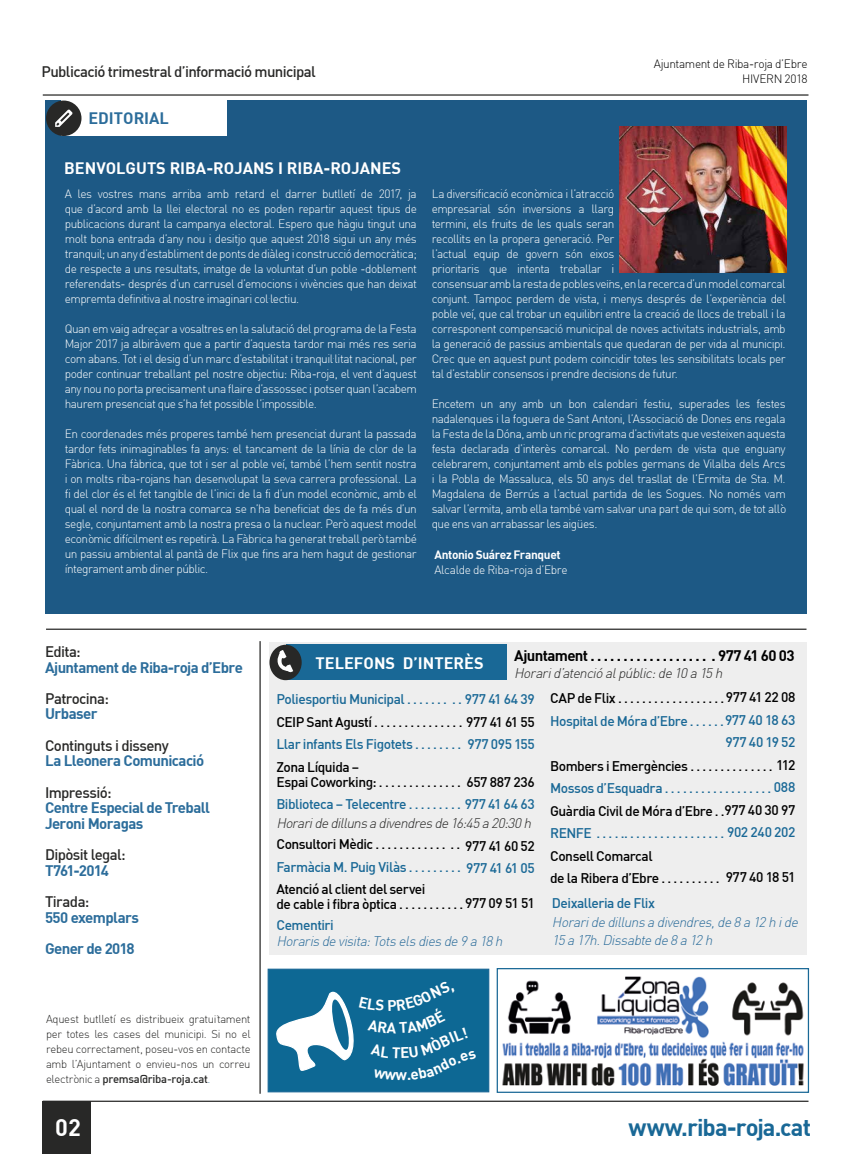
<style>
.page{position:relative;width:851px;height:1170px;background:#fff}
.page>*{position:absolute;margin:0;border:0;box-sizing:border-box;transform-origin:0 0}
.t1{font:700 23.75px "DIN";letter-spacing:-.04em;color:#196896}
.t2{font:700 23.62px "DIN";color:#fff}
.t3{font:700 16.25px "DIN";color:#fff}
.t4{font:700 16.25px "DIN";color:#2c6d9b}
.t5{font:700 15px/15.6px "DIN";letter-spacing:-.04em;color:#2c6d9b}
.t6{font:500 15px "DIN";letter-spacing:-.04em;color:#282827}
.t7{font:700 15px "DIN";letter-spacing:-.04em;color:#000}
.t8{font:700 15px "DIN";letter-spacing:-.07em;color:#2c6d9b}
.t9{font:500 13.75px/15px "DIN";letter-spacing:-.035em;color:#000}
.t10{font:500 13.75px "DIN";letter-spacing:-.035em;color:#196896}
.t11{font:italic 300 13.75px/17.5px "DIN";color:#2c6d9b}
.t12{font:italic 300 13.75px "DIN";color:#282827}
.t13{font:300 11.88px/15px "DIN";letter-spacing:-.04em;color:#fff;text-align:justify}
.t14{font:300 11.88px/15px "DIN";letter-spacing:-.03em;color:#000;text-align:right}
.t15{font:700 11.88px "DIN";letter-spacing:-.03em;color:#fff}
.t16{font:300 11.25px/15px "DIN";letter-spacing:-.03em;color:#282827;text-align:justify}
.s1{font-weight:500}
.s2{color:#2c6d9b}
</style>
<div class="page">
<hr style="left:43px;top:94px;width:765px;height:2px;background:#282827">
<div style="left:42px;top:1100px;width:49px;height:53px;background:#282827"></div>
<hr style="left:43px;top:1100px;width:765px;height:1px;background:#282827">
<div style="left:46px;top:100px;width:760px;height:513px;background:#1d5985"></div>
<div style="left:269px;top:642px;width:537px;height:312px;background:#ededed"></div>
<div style="left:61px;top:100px;width:166px;height:36px;background:#fff"></div>
<div style="left:286px;top:644px;width:221px;height:36px;background:#196896"></div>
<div style="left:46px;top:100px;width:35px;height:36px;background:#282827;border-radius:50%"></div>
<div style="left:269px;top:644px;width:32px;height:36px;background:#282827;border-radius:50%"></div>
<svg style="left:55px;top:110px;width:17px;height:17px"></svg>
<hr style="left:46px;top:628px;width:760px;height:1px;background:#282827">
<svg style="left:277px;top:650px;width:16px;height:23px"></svg>
<hr style="left:259px;top:641px;width:2px;height:452px;background:#282827">
<div style="left:267px;top:968px;width:222px;height:124px;background:#0d6894;border:1px solid #196896"></div>
<img style="left:619px;top:126px;width:167px;height:146px">
<img style="left:499px;top:969px;width:307px;height:117px">
<div style="left:496px;top:967px;width:312px;height:125px;border:1px solid #196896"></div>
<svg style="left:276px;top:991px;width:78px;height:80px"></svg>
<p class="t6" style="left:41px;top:62px;width:276px">Publicació trimestral d’informació municipal</p>
<h3 class="t4" style="left:88px;top:107px;width:82px">EDITORIAL</h3>
<h3 class="t3" style="left:64px;top:158px;width:338px">BENVOLGUTS RIBA-ROJANS I RIBA-ROJANES</h3>
<p class="t13" style="left:65px;top:186px;width:353px">A les vostres mans arriba amb retard el darrer butlletí de 2017, ja que d’acord amb la llei electoral no es poden repartir aquest tipus de publicacions durant la campanya electoral. Espero que hàgiu tingut una molt bona entrada d’any nou i desitjo que aquest 2018 sigui un any més tranquil; un any d’establiment de ponts de diàleg i construcció democràtica; de respecte a uns resultats, imatge de la voluntat d’un poble -doblement referendats- després d’un carrusel d’emocions i vivències que han deixat empremta definitiva al nostre imaginari col<sup>.</sup>lectiu.</p>
<p class="t13" style="left:65px;top:321px;width:353px">Quan em vaig adreçar a vosaltres en la salutació del programa de la Festa Major 2017 ja albiràvem que a partir d’aquesta tardor mai més res seria com abans. Tot i el desig d’un marc d’estabilitat i tranquil<sup>.</sup>litat nacional, per poder continuar treballant pel nostre objectiu: Riba-roja, el vent d’aquest any nou no porta precisament una flaire d’assossec i potser quan l’acabem haurem presenciat que s’ha fet possible l’impossible.</p>
<p class="t13" style="left:65px;top:426px;width:353px">En coordenades més properes també hem presenciat durant la passada tardor fets inimaginables fa anys: el tancament de la línia de clor de la Fàbrica. Una fàbrica, que tot i ser al poble veí, també l’hem sentit nostra i on molts riba-rojans han desenvolupat la seva carrera professional. La fi del clor és el fet tangible de l’inici de la fi d’un model econòmic, amb el qual el nord de la nostra comarca se n’ha beneficiat des de fa més d’un segle, conjuntament amb la nostra presa o la nuclear. Però aquest model econòmic difícilment es repetirà. La Fàbrica ha generat treball però també un passiu ambiental al pantà de Flix que fins ara hem hagut de gestionar íntegrament amb diner públic.</p>
<p class="t14" style="left:653px;top:56px;width:155px">Ajuntament de Riba-roja d’Ebre<br>HIVERN 2018</p>
<p class="t13" style="left:431px;top:186px;width:355px;text-align:left">La diversificació econòmica i l’atracció<br>empresarial són inversions a llarg<br>termini, els fruits de les quals seran<br>recollits en la propera generació. Per<br>l’actual equip de govern són eixos<br>prioritaris que intenta treballar i<br>consensuar amb la resta de pobles veïns, en la recerca d’un model comarcal conjunt. Tampoc perdem de vista, i menys després de l’experiència del poble veí, que cal trobar un equilibri entre la creació de llocs de treball i la corresponent compensació municipal de noves activitats industrials, amb la generació de passius ambientals que quedaran de per vida al municipi.<br>Crec que en aquest punt podem coincidir totes les sensibilitats locals per tal d’establir consensos i prendre decisions de futur.</p>
<p class="t13" style="left:431px;top:396px;width:355px">Encetem un any amb un bon calendari festiu, superades les festes nadalenques i la foguera de Sant Antoni, l’Associació de Dones ens regala la Festa de la Dóna, amb un ric programa d’activitats que vesteixen aquesta festa declarada d’interès comarcal. No perdem de vista que enguany celebrarem, conjuntament amb els pobles germans de Vilalba dels Arcs i la Pobla de Massaluca, els 50 anys del trasllat de l’Ermita de Sta. M.<br>Magdalena de Berrús a l’actual partida de les Sogues. No només vam salvar l’ermita, amb ella també vam salvar una part de qui som, de tot allò que ens van arrabassar les aigües.</p>
<p class="t15" style="left:434px;top:546px;width:128px">Antonio Suárez Franquet</p>
<p class="t13" style="left:434px;top:561px;width:135px">Alcalde de Riba-roja d’Ebre</p>
<p class="t6" style="left:45px;top:642px;width:37px">Edita:</p>
<p class="t5" style="left:45px;top:658px;width:199px">Ajuntament de Riba-roja d’Ebre</p>
<p class="t6" style="left:45px;top:688px;width:65px">Patrocina:</p>
<p class="t5" style="left:45px;top:705px;width:54px">Urbaser</p>
<p class="t6" style="left:45px;top:735px;width:125px">Continguts i disseny</p>
<p class="t5" style="left:45px;top:752px;width:161px">La Lleonera Comunicació</p>
<p class="t6" style="left:45px;top:782px;width:68px">Impressió:</p>
<p class="t5" style="left:45px;top:799px;width:166px">Centre Especial de Treball<br>Jeroni Moragas</p>
<p class="t6" style="left:45px;top:845px;width:82px">Dipòsit legal:</p>
<p class="t8" style="left:45px;top:860px;width:65px">T761-2014</p>
<p class="t6" style="left:45px;top:892px;width:46px">Tirada:</p>
<p class="t5" style="left:45px;top:900px;width:95px;line-height:31.2px">550 exemplars<br>Gener de 2018</p>
<p class="t16" style="left:46px;top:1011px;width:206px">Aquest butlletí es distribueix gratuïtament per totes les cases del municipi. Si no el rebeu correctament, poseu-vos en contacte amb l’Ajuntament o envieu-nos un correu electrònic a <span class="s1">premsa@riba-roja.cat</span><span class="s2">.</span></p>
<h2 class="t2" style="left:55px;top:1112px;width:27px">02</h2>
<h3 class="t3" style="left:315px;top:652px;width:169px">TELEFONS D’INTERÈS</h3>
<p class="t7" style="left:514px;top:645px;width:282px">Ajuntament . . . . . . . . . . . . . . . . . . . 977 41 60 03</p>
<p class="t12" style="left:514px;top:664px;width:213px">Horarid’atencióalpúblic:de10a15h</p>
<p class="t10" style="left:276px;top:690px;width:260px">Poliesportiu Municipal . . . . . . . . . 977 41 64 39</p>
<p class="t9" style="left:276px;top:713px;width:260px">CEIP Sant Agustí . . . . . . . . . . . . . . . 977 41 61 55</p>
<p class="t10" style="left:276px;top:735px;width:260px">Llar infants Els Figotets . . . . . . . . 977 095 155</p>
<p class="t9" style="left:276px;top:758px;width:260px">Zona Líquida –<br>Espai Coworking: . . . . . . . . . . . . . . 657 887 236</p>
<p class="t10" style="left:276px;top:795px;width:260px">Biblioteca – Telecentre . . . . . . . . . 977 41 64 63</p>
<p class="t12" style="left:276px;top:814px;width:259px">Horaridedillunsadivendresde16:45a20:30h</p>
<p class="t9" style="left:276px;top:836px;width:260px">Consultori Mèdic . . . . . . . . . . . . . . 977 41 60 52</p>
<p class="t10" style="left:276px;top:858px;width:260px">Farmàcia M. Puig Vilàs . . . . . . . . . 977 41 61 05</p>
<p class="t9" style="left:276px;top:881px;width:260px">Atenció al client del servei<br>de cable i fibra òptica . . . . . . . . . . . 977 09 51 51</p>
<p class="t10" style="left:276px;top:916px;width:59px">Cementiri</p>
<p class="t11" style="left:276px;top:932px;width:231px">Horarisdevisita:Totselsdiesde9a18h</p>
<p class="t9" style="left:550px;top:690px;width:247px">CAP de Flix . . . . . . . . . . . . . . . . . .977 41 22 08</p>
<p class="t10" style="left:550px;top:712px;width:247px">Hospital de Móra d’Ebre . . . . . .977 40 18 63</p>
<p class="t9" style="left:550px;top:757px;width:247px">Bombers i Emergències . . . . . . . . . . . . . . 112</p>
<p class="t10" style="left:550px;top:779px;width:247px">Mossos d’Esquadra . . . . . . . . . . . . . . . . . . 088</p>
<p class="t9" style="left:550px;top:802px;width:247px">Guàrdia Civil de Móra d’Ebre . .977 40 30 97</p>
<p class="t10" style="left:550px;top:824px;width:247px">RENFE . . . . .. . . . . . . . . . . . . . . . . 902 240 202</p>
<p class="t9" style="left:550px;top:844px;width:247px;line-height:22.5px">Consell Comarcal<br>de la Ribera d’Ebre . . . . . . . . . . 977 40 18 51</p>
<p class="t10" style="left:725px;top:733px;width:71px">977 40 19 52</p>
<p class="t10" style="left:552px;top:894px;width:105px">Deixalleria de Flix</p>
<p class="t11" style="left:552px;top:913px;width:251px">Horaridedillunsadivendres,de8a12h ide<br>15a17h.Dissabtede8a12h</p>
<h1 class="t1" style="left:628px;top:1111px;width:184px">www.riba-roja.cat</h1>
</div>
